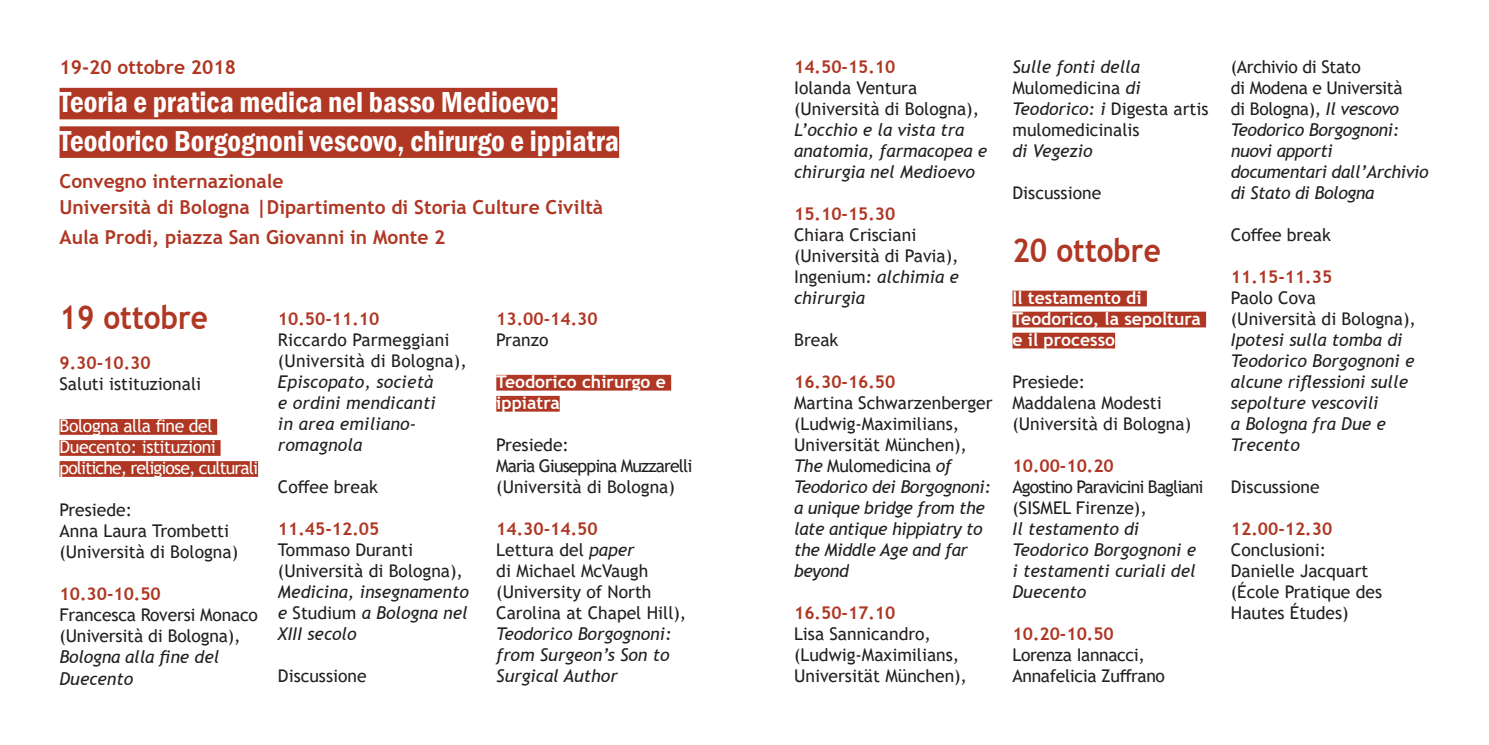
<style>
.page{position:relative;width:1489px;height:745px;background:#fff}
.page>*{position:absolute;margin:0;border:0;box-sizing:border-box;transform-origin:0 0}
.testo{font:700 32.73px "Trebuchet MS";color:#af3723;scale:.91 1}
.titolo_interno{font:600 condensed 29.75px "Franklin Gothic";color:#fff}
.titolo_interno-2{font:700 19.25px/26.2px "Trebuchet MS";color:#af3723}
.testo-2{font:17.5px/21px "Trebuchet MS";color:#231f20}
.testo-3{font:italic 17.5px/21px "Trebuchet MS";color:#231f20}
.testo-4{font:italic 17.5px/21px "Trebuchet MS";letter-spacing:-.02em;color:#231f20}
.testo-5{font:700 17.5px "Trebuchet MS";color:#af3723}
.evidenziatura_intern{font:700 17.5px/21px "Trebuchet MS";color:#fff}
.evidenziatura_intern-2{font:17.5px/21px "Trebuchet MS";letter-spacing:-.02em;color:#fff}
.testo-6{font:17.5px/21px "Trebuchet MS";letter-spacing:-.02em;color:#231f20}
.testo-7{font:17.5px "Trebuchet MS";letter-spacing:-.05em;color:#231f20}
.evidenziatura_intern-3{font:17.5px "Trebuchet MS";color:#231f20}
.s1{font-style:italic}
.s2{font-style:normal}
</style>
<div class="page">
<div style="left:60px;top:419px;width:157px;height:15px;background:#af3723"></div>
<div style="left:60px;top:440px;width:160px;height:15px;background:#af3723"></div>
<div style="left:60px;top:461px;width:198px;height:15px;background:#af3723"></div>
<div style="left:60px;top:88px;width:497px;height:31px;background:#af3723"></div>
<div style="left:60px;top:126px;width:559px;height:32px;background:#af3723"></div>
<div style="left:1012px;top:290px;width:134px;height:16px;background:#af3723"></div>
<div style="left:1012px;top:311px;width:193px;height:16px;background:#af3723"></div>
<div style="left:1012px;top:332px;width:103px;height:16px;background:#af3723"></div>
<div style="left:496px;top:374px;width:175px;height:16px;background:#af3723"></div>
<div style="left:496px;top:395px;width:63px;height:16px;background:#af3723"></div>
<p class="titolo_interno-2" style="left:60px;top:54px;width:178px">19-20 ottobre 2018</p>
<p class="titolo_interno" style="left:60px;top:82px;width:499px">Teoria e pratica medica nel basso Medioevo:</p>
<p class="titolo_interno" style="left:60px;top:121px;width:561px">Teodorico Borgognoni vescovo, chirurgo e ippiatra</p>
<p class="titolo_interno-2" style="left:60px;top:168px;width:545px">Convegno internazionale<br>Università di Bologna |Dipartimento di Storia Culture Civiltà</p>
<p class="titolo_interno-2" style="left:60px;top:224px;width:387px">Aula Prodi, piazza San Giovanni in Monte 2</p>
<p class="testo" style="left:60px;top:296px;width:164px">19 ottobre</p>
<p class="testo-5" style="left:60px;top:352px;width:93px">9.30-10.30</p>
<p class="testo-2" style="left:60px;top:373px;width:143px">Saluti istituzionali</p>
<p class="evidenziatura_intern-2" style="left:60px;top:415px;width:200px">Bologna alla fine del<br>Duecento: istituzioni politiche, religiose, culturali</p>
<p class="testo-2" style="left:60px;top:499px;width:74px">Presiede:</p>
<p class="testo-2" style="left:60px;top:520px;width:180px">Anna Laura Trombetti (Università di Bologna)</p>
<p class="testo-5" style="left:60px;top:583px;width:103px">10.30-10.50</p>
<p class="testo-2" style="left:60px;top:604px;width:200px">Francesca Roversi Monaco (Università di Bologna),<br><span class="s1">Bologna alla fine del<br>Duecento</span></p>
<p class="testo-5" style="left:278px;top:307px;width:103px">10.50-11.10</p>
<p class="testo-3" style="left:278px;top:329px;width:190px"><span class="s2">Riccardo Parmeggiani (Università di Bologna),<br></span>Episcopato, società<br>e ordini mendicanti<br>in area emiliano&shy;romagnola</p>
<p class="testo-2" style="left:278px;top:476px;width:102px">Coffee break</p>
<p class="testo-5" style="left:278px;top:517px;width:103px">11.45-12.05</p>
<p class="testo-2" style="left:278px;top:539px;width:192px">Tommaso Duranti (Università di Bologna),<br><span class="s1">Medicina, insegnamento e</span> Studium <span class="s1">a Bologna nel<br>XIII secolo</span></p>
<p class="testo-2" style="left:278px;top:665px;width:90px">Discussione</p>
<p class="testo-5" style="left:496px;top:307px;width:103px">13.00-14.30</p>
<p class="evidenziatura_intern-3" style="left:496px;top:328px;width:54px">Pranzo</p>
<p class="evidenziatura_intern" style="left:496px;top:371px;width:171px">Teodorico chirurgo e ippiatra</p>
<p class="testo-2" style="left:496px;top:434px;width:74px">Presiede:</p>
<p class="testo-7" style="left:496px;top:454px;width:198px">Maria Giuseppina Muzzarelli</p>
<p class="testo-2" style="left:496px;top:476px;width:180px">(Università di Bologna)</p>
<p class="testo-5" style="left:496px;top:517px;width:103px">14.30-14.50</p>
<p class="testo-2" style="left:496px;top:539px;width:191px">Lettura del <span class="s1">paper<br></span>di Michael McVaugh (University of North<br>Carolina at Chapel Hill),<br><span class="s1">Teodorico Borgognoni: from Surgeon’s Son to<br>Surgical Author</span></p>
<p class="testo-5" style="left:794px;top:55px;width:103px">14.50-15.10</p>
<p class="testo-2" style="left:794px;top:77px;width:125px">Iolanda Ventura</p>
<p class="testo-3" style="left:794px;top:98px;width:195px"><span class="s2">(Università di Bologna),<br></span>L’occhio e la vista tra anatomia, farmacopea e chirurgia nel Medioevo</p>
<p class="testo-5" style="left:794px;top:202px;width:103px">15.10-15.30</p>
<p class="testo-2" style="left:794px;top:224px;width:124px">Chiara Crisciani</p>
<p class="testo-2" style="left:794px;top:245px;width:166px;text-align:justify">(Università di Pavia), Ingenium<span class="s1">: alchimia e chirurgia</span></p>
<p class="testo-2" style="left:794px;top:329px;width:46px">Break</p>
<p class="testo-5" style="left:794px;top:370px;width:103px">16.30-16.50</p>
<p class="testo-2" style="left:794px;top:392px;width:200px">Martina Schwarzenberger (Ludwig-Maximilians,<br>Universität München),</p>
<p class="testo-4" style="left:794px;top:455px;width:198px">The <span class="s2">Mulomedicina</span> of<br>Teodorico dei Borgognoni: a unique bridge from the late antique hippiatry to the Middle Age and far beyond</p>
<p class="testo-5" style="left:794px;top:601px;width:103px">16.50-17.10</p>
<p class="testo-2" style="left:794px;top:623px;width:138px">Lisa Sannicandro,</p>
<p class="testo-2" style="left:794px;top:644px;width:174px">(Ludwig-Maximilians,<br>Universität München),</p>
<p class="testo-2" style="left:1012px;top:56px;width:197px"><span class="s1">Sulle fonti della<br></span>Mulomedicina <span class="s1">di<br>Teodorico: i</span> Digesta artis mulomedicinalis</p>
<p class="testo-3" style="left:1012px;top:140px;width:82px">di Vegezio</p>
<p class="testo-2" style="left:1012px;top:182px;width:90px">Discussione</p>
<p class="testo" style="left:1012px;top:229px;width:164px">20 ottobre</p>
<p class="evidenziatura_intern" style="left:1012px;top:287px;width:190px">Il testamento di<br>Teodorico, la sepoltura e il processo</p>
<p class="testo-2" style="left:1012px;top:371px;width:74px">Presiede:</p>
<p class="testo-2" style="left:1012px;top:392px;width:180px">Maddalena Modesti (Università di Bologna)</p>
<p class="testo-5" style="left:1012px;top:454px;width:103px">10.00-10.20</p>
<p class="testo-3" style="left:1012px;top:476px;width:193px"><span class="s2">Agostino Paravicini Bagliani (SISMEL Firenze),<br></span>Il testamento di<br>Teodorico Borgognoni e i testamenti curiali del<br>Duecento</p>
<p class="testo-5" style="left:1012px;top:622px;width:103px">10.20-10.50</p>
<p class="testo-6" style="left:1012px;top:644px;width:154px">Lorenza Iannacci,<br>Annafelicia Zuffrano</p>
<p class="testo-6" style="left:1230px;top:56px;width:131px">(Archivio di Stato</p>
<p class="testo-4" style="left:1230px;top:77px;width:199px"><span class="s2">di Modena e Università<br>di Bologna),</span> Il vescovo<br>Teodorico Borgognoni: nuovi apporti documentari dall’Archivio di Stato di Bologna</p>
<p class="testo-2" style="left:1230px;top:224px;width:102px">Coffee break</p>
<p class="testo-5" style="left:1230px;top:265px;width:103px">11.15-11.35</p>
<p class="testo-2" style="left:1230px;top:287px;width:86px">Paolo Cova</p>
<p class="testo-3" style="left:1230px;top:308px;width:186px"><span class="s2">(Università di Bologna),<br></span>Ipotesi sulla tomba di<br>Teodorico Borgognoni e alcune riflessioni sulle sepolture vescovili<br>a Bologna fra Due e<br>Trecento</p>
<p class="testo-2" style="left:1230px;top:476px;width:90px">Discussione</p>
<p class="testo-5" style="left:1230px;top:517px;width:103px">12.00-12.30</p>
<p class="testo-2" style="left:1230px;top:539px;width:97px">Conclusioni:</p>
<p class="testo-2" style="left:1230px;top:560px;width:139px">Danielle Jacquart</p>
<p class="testo-2" style="left:1230px;top:581px;width:153px">(École Pratique des<br>Hautes Études)</p>
</div>
